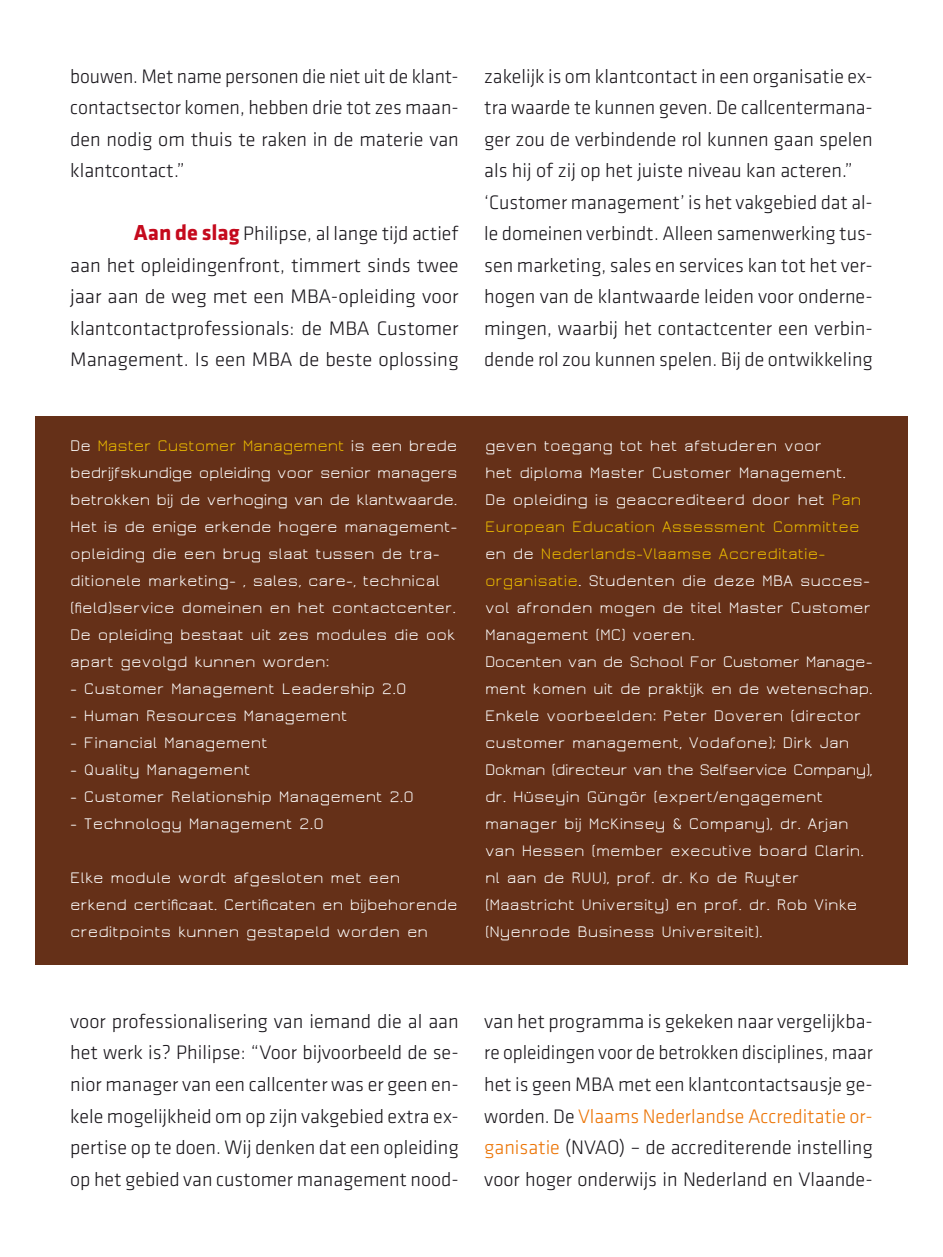
<style>
.page{position:relative;width:943px;height:1257px;background:#fff}
.page>*{position:absolute;margin:0;border:0;box-sizing:border-box;transform-origin:0 0}
.artikeltekst{font:300 20.25px/31.5px "Klavika Basic";color:#1a171c;text-align:justify}
.artikelkop1{font:300 20.25px/31.5px "Klavika Basic";color:#1a171c;text-align:justify}
.kadertekst{font:16.88px/27px "Jura";color:#fff}
.s1{font-weight:700;font-size:22.5px;color:#c50a1d}
.s2{color:#eaba00}
.s3{color:#ec7405}
</style>
<div class="page">
<div style="left:35px;top:417px;width:873px;height:548px;background:#653018"></div>
<p class="artikeltekst" style="left:70px;top:60px;width:390px">bouwen. Met name personen die niet uit de klant&shy;contactsector komen, hebben drie tot zes maan&shy;den nodig om thuis te raken in de materie van klantcontact.”</p>
<p class="artikelkop1" style="left:70px;top:217px;width:390px;text-indent:64px"><span class="s1">Aan de slag</span> Philipse, al lange tijd actief aan het opleidingenfront, timmert sinds twee jaar aan de weg met een MBA-opleiding voor klantcontactprofessionals: de MBA Customer Management. Is een MBA de beste oplossing</p>
<p class="artikelkop1" style="left:484px;top:60px;width:390px">zakelijk is om klantcontact in een organisatie ex&shy;tra waarde te kunnen geven. De callcentermana&shy;ger zou de verbindende rol kunnen gaan spelen als hij of zij op het juiste niveau kan acteren.”</p>
<p class="artikeltekst" style="left:484px;top:186px;width:390px">‘Customer management’ is het vakgebied dat al&shy;le domeinen verbindt. Alleen samenwerking tus&shy;sen marketing, sales en services kan tot het ver&shy;hogen van de klantwaarde leiden voor onderne&shy;mingen, waarbij het contactcenter een verbin&shy;dende rol zou kunnen spelen. Bij de ontwikkeling</p>
<p class="kadertekst" style="left:70px;top:432px;width:389px;text-align:justify">De <span class="s2">Master Customer Management</span> is een brede bedrijfskundige opleiding voor senior managers betrokken bij de verhoging van de klantwaarde.</p>
<p class="kadertekst" style="left:70px;top:513px;width:389px">Het is de enige erkende hogere management&shy;opleiding die een brug slaat tussen de tra&shy;ditionele marketing- , sales, care-, technical (field)service domeinen en het contactcenter.<br>De opleiding bestaat uit zes modules die ook apart gevolgd kunnen worden:</p>
<p class="kadertekst" style="left:70px;top:675px;width:338px">- Customer Management Leadership 2.0</p>
<p class="kadertekst" style="left:70px;top:702px;width:279px">- Human Resources Management</p>
<p class="kadertekst" style="left:70px;top:729px;width:199px">- Financial Management</p>
<p class="kadertekst" style="left:70px;top:756px;width:182px">- Quality Management</p>
<p class="kadertekst" style="left:70px;top:783px;width:345px">- Customer Relationship Management 2.0</p>
<p class="kadertekst" style="left:70px;top:810px;width:255px">- Technology Management 2.0</p>
<p class="kadertekst" style="left:70px;top:864px;width:389px">Elke module wordt afgesloten met een erkend certificaat. Certificaten en bijbehorende creditpoints kunnen gestapeld worden en</p>
<p class="kadertekst" style="left:485px;top:432px;width:389px">geven toegang tot het afstuderen voor<br>het diploma Master Customer Management.<br>De opleiding is geaccrediteerd door het <span class="s2">Pan European Education Assessment Committee </span>en de <span class="s2">Nederlands-Vlaamse Accreditatie&shy;organisatie</span>. Studenten die deze MBA succes&shy;vol afronden mogen de titel Master Customer Management (MC) voeren.<br>Docenten van de School For Customer Manage&shy;ment komen uit de praktijk en de wetenschap.<br>Enkele voorbeelden: Peter Doveren (director customer management, Vodafone); Dirk Jan Dokman (directeur van the Selfservice Company), dr. Hüseyin Güngör (expert/engagement manager bij McKinsey &amp; Company), dr. Arjan van Hessen (member executive board Clarin. nl aan de RUU), prof. dr. Ko de Ruyter (Maastricht University) en prof. dr. Rob Vinke (Nyenrode Business Universiteit).</p>
<p class="artikelkop1" style="left:70px;top:1005px;width:390px">voor professionalisering van iemand die al aan het werk is? Philipse: “Voor bijvoorbeeld de se&shy;nior manager van een callcenter was er geen en&shy;kele mogelijkheid om op zijn vakgebied extra ex&shy;pertise op te doen. Wij denken dat een opleiding op het gebied van customer management nood-</p>
<p class="artikeltekst" style="left:484px;top:1005px;width:390px">van het programma is gekeken naar vergelijkba&shy;re opleidingen voor de betrokken disciplines, maar het is geen MBA met een klantcontactsausje ge&shy;worden. De <span class="s3">Vlaams Nederlandse Accreditatie or&shy;ganisatie</span> (NVAO) – de accrediterende instelling voor hoger onderwijs in Nederland en Vlaande-</p>
</div>
